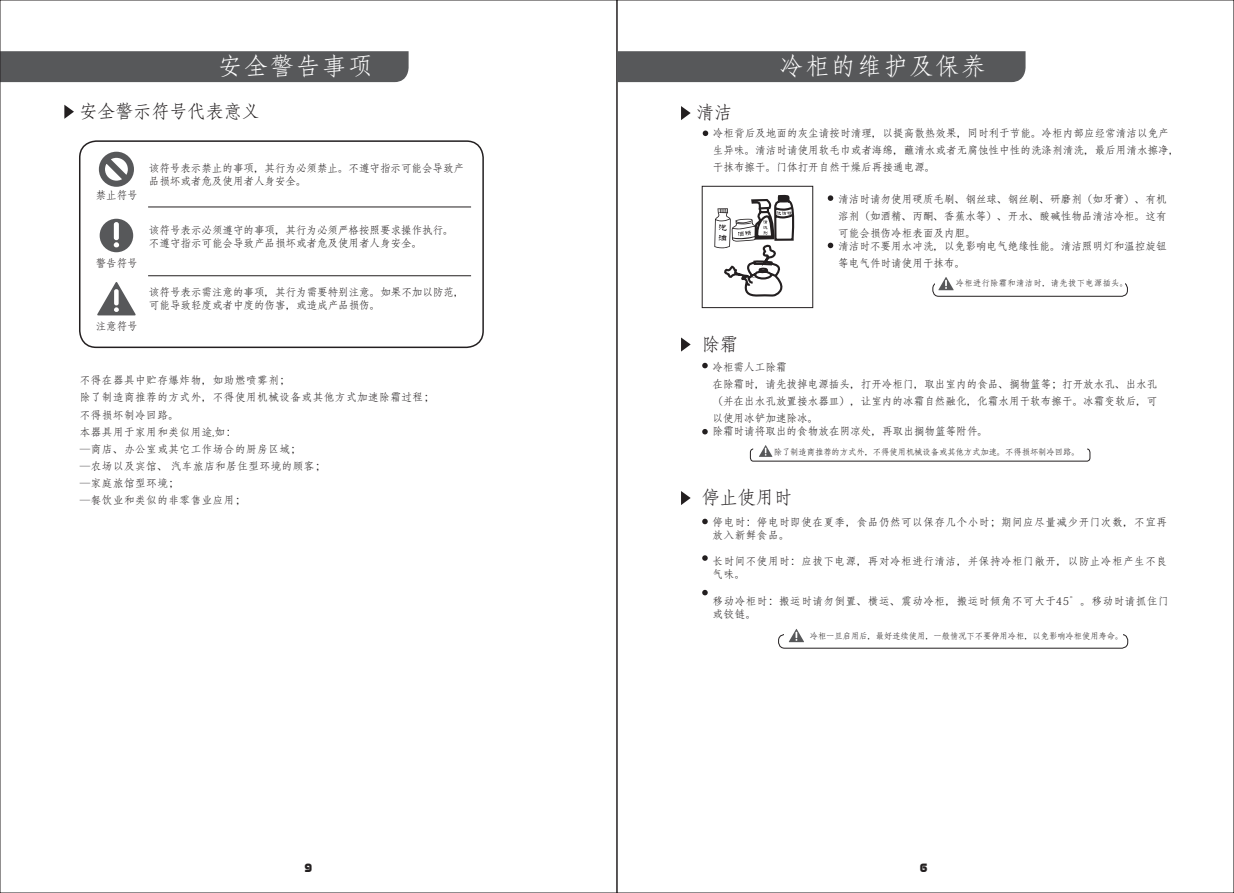
<style>
.page{position:relative;width:1234px;height:893px;background:#fff}
.page>*{position:absolute;margin:0;border:0;box-sizing:border-box;transform-origin:0 0}
.t1{font:24px "Adobe Fangsong Std";letter-spacing:.085em;color:#fff}
.t2{font:18px "Adobe Fangsong Std";color:#231f20}
.t3{font:12px "Age";color:#231f20}
.t4{font:10.5px/17.1px "Adobe Fangsong Std";letter-spacing:.01em;color:#231f20}
.t5{font:10.5px/17.1px "Adobe Fangsong Std";letter-spacing:.055em;color:#231f20}
.t6{font:8.25px "Adobe Fangsong Std";color:#231f20}
.t7{font:8.25px "Adobe Fangsong Std";letter-spacing:.055em;color:#231f20}
</style>
<div class="page">
<svg style="left:98px;top:151px;width:36px;height:36px"></svg>
<svg style="left:100px;top:219px;width:33px;height:33px"></svg>
<svg style="left:97px;top:282px;width:39px;height:33px"></svg>
<div style="left:79px;top:140px;width:405px;height:208px;border:2px solid #231f20;border-radius:17px"></div>
<svg style="left:64px;top:105px;width:10px;height:14px"></svg>
<hr style="left:148px;top:207px;width:323px;height:1px;background:#231f20">
<hr style="left:148px;top:275px;width:323px;height:1px;background:#231f20">
<div style="left:2px;top:51px;width:407px;height:31px;background:#57585a"></div>
<div style="left:617px;top:51px;width:408px;height:31px;background:#57585a"></div>
<div style="left:932px;top:282px;width:195px;height:15px;border:1px solid #231f20;border-radius:6px"></div>
<div style="left:935px;top:276px;width:189px;height:15px;background:#fff"></div>
<svg style="left:938px;top:277px;width:15px;height:13px"></svg>
<svg style="left:714px;top:194px;width:81px;height:103px"></svg>
<svg style="left:681px;top:106px;width:9px;height:14px"></svg>
<div style="left:701px;top:186px;width:112px;height:122px;border:1px solid #231f20"></div>
<svg style="left:702px;top:131px;width:6px;height:5px"></svg>
<svg style="left:827px;top:195px;width:6px;height:6px"></svg>
<svg style="left:827px;top:243px;width:6px;height:5px"></svg>
<svg style="left:702px;top:363px;width:5px;height:5px"></svg>
<svg style="left:749px;top:445px;width:341px;height:17px"></svg>
<svg style="left:702px;top:429px;width:5px;height:5px"></svg>
<svg style="left:681px;top:337px;width:9px;height:15px"></svg>
<svg style="left:681px;top:491px;width:9px;height:14px"></svg>
<div style="left:778px;top:634px;width:349px;height:15px;border:1px solid #231f20;border-radius:6px"></div>
<div style="left:784px;top:626px;width:337px;height:15px;background:#fff"></div>
<svg style="left:788px;top:629px;width:16px;height:13px"></svg>
<svg style="left:702px;top:519px;width:5px;height:5px"></svg>
<svg style="left:702px;top:590px;width:5px;height:5px"></svg>
<svg style="left:702px;top:555px;width:5px;height:6px"></svg>
<h1 class="t1" style="left:218px;top:54px;width:156px">安全警告事项</h1>
<h2 class="t2" style="left:80px;top:102px;width:182px">安全警示符号代表意义</h2>
<p class="t4" style="left:96px;top:186px;width:44px">禁止符号</p>
<p class="t4" style="left:96px;top:255px;width:44px">警告符号</p>
<p class="t4" style="left:96px;top:318px;width:44px">注意符号</p>
<p class="t4" style="left:149px;top:161px;width:316px;line-height:13.2px">该符号表示禁止的事项，其行为必须禁止。不遵守指示可能会导致产品损坏或者危及使用者人身安全。</p>
<p class="t4" style="left:149px;top:223px;width:306px;line-height:13.2px">该符号表示必须遵守的事项，其行为必须严格按照要求操作执行。不遵守指示可能会导致产品损坏或者危及使用者人身安全。</p>
<p class="t4" style="left:149px;top:285px;width:317px;line-height:13.2px">该符号表示需注意的事项，其行为需要特别注意。如果不加以防范，可能导致轻度或者中度的伤害，或造成产品损伤。</p>
<p class="t5" style="left:80px;top:372px;width:356px">不得在器具中贮存爆炸物，如助燃喷雾剂；<br>除了制造商推荐的方式外，不得使用机械设备或其他方式加速除霜过程；</p>
<p class="t5" style="left:80px;top:423px;width:247px">本器具用于家用和类似用途,如：<br>—商店、办公室或其它工作场合的厨房区域；<br>—农场以及宾馆、 汽车旅店和居住型环境的顾客；—家庭旅馆型环境；<br>—餐饮业和类似的非零售业应用；</p>
<p class="t5" style="left:80px;top:406px;width:101px">不得损坏制冷回路。</p>
<h2 class="t2" style="left:696px;top:104px;width:37px">清洁</h2>
<h1 class="t1" style="left:779px;top:54px;width:208px">冷柜的维护及保养</h1>
<p class="t4" style="left:712px;top:125px;width:468px">冷柜背后及地面的灰尘请按时清理，以提高散热效果，同时利于节能。冷柜内部应经常清洁以免产生异味。清洁时请使用软毛巾或者海绵，蘸清水或者无腐蚀性中性的洗涤剂清洗，最后用清水擦净，干抹布擦干。门体打开自然干燥后再接通电源。</p>
<p class="t4" style="left:838px;top:190px;width:330px;text-align:justify">清洁时请勿使用硬质毛刷、钢丝球、钢丝刷、研磨剂（如牙膏）、有机溶剂（如酒精、丙酮、香蕉水等）、开水、酸碱性物品清洁冷柜。这有可能会损伤冷柜表面及内胆。</p>
<p class="t4" style="left:838px;top:237px;width:330px">清洁时不要用水冲洗，以免影响电气绝缘性能。清洁照明灯和温控旋钮等电气件时请使用干抹布。</p>
<h2 class="t2" style="left:701px;top:335px;width:37px">除霜</h2>
<p class="t7" style="left:955px;top:279px;width:174px">冷柜进行除霜和清洁时，请先拔下电源插头。</p>
<p class="t4" style="left:712px;top:358px;width:446px">冷柜需人工除霜<br>在除霜时，请先拔掉电源插头，打开冷柜门，取出室内的食品、搁物篮等；打开放水孔、出水孔（并在出水孔放置接水器皿），让室内的冰霜自然融化，化霜水用干软布擦干。冰霜变软后，可以使用冰铲加速除冰。</p>
<p class="t4" style="left:712px;top:423px;width:277px">除霜时请将取出的食物放在阴凉处，再取出搁物篮等附件。</p>
<p class="t6" style="left:773px;top:448px;width:307px">除了制造商推荐的方式外，不得使用机械设备或其他方式加速。不得损坏制冷回路。</p>
<h2 class="t2" style="left:701px;top:489px;width:91px">停止使用时</h2>
<p class="t5" style="left:712px;top:515px;width:456px;line-height:13.2px">停电时：停电时即使在夏季，食品仍然可以保存几个小时；期间应尽量减少开门次数，不宜再放入新鲜食品。</p>
<p class="t5" style="left:712px;top:555px;width:456px;line-height:13.2px">长时间不使用时：应拔下电源，再对冷柜进行清洁，并保持冷柜门敞开，以防止冷柜产生不良气味。</p>
<p class="t5" style="left:712px;top:594px;width:457px;line-height:13.2px">移动冷柜时：搬运时请勿倒置、横运、震动冷柜，搬运时倾角不可大于45°。移动时请抓住门或铰链。</p>
<p class="t6" style="left:809px;top:632px;width:315px">冷柜一旦启用后，最好连续使用，一般情况下不要停用冷柜，以免影响冷柜使用寿命。</p>
<p class="t3" style="left:305px;top:862px;width:9px">9</p>
<p class="t3" style="left:919px;top:862px;width:9px">6</p>
</div>
